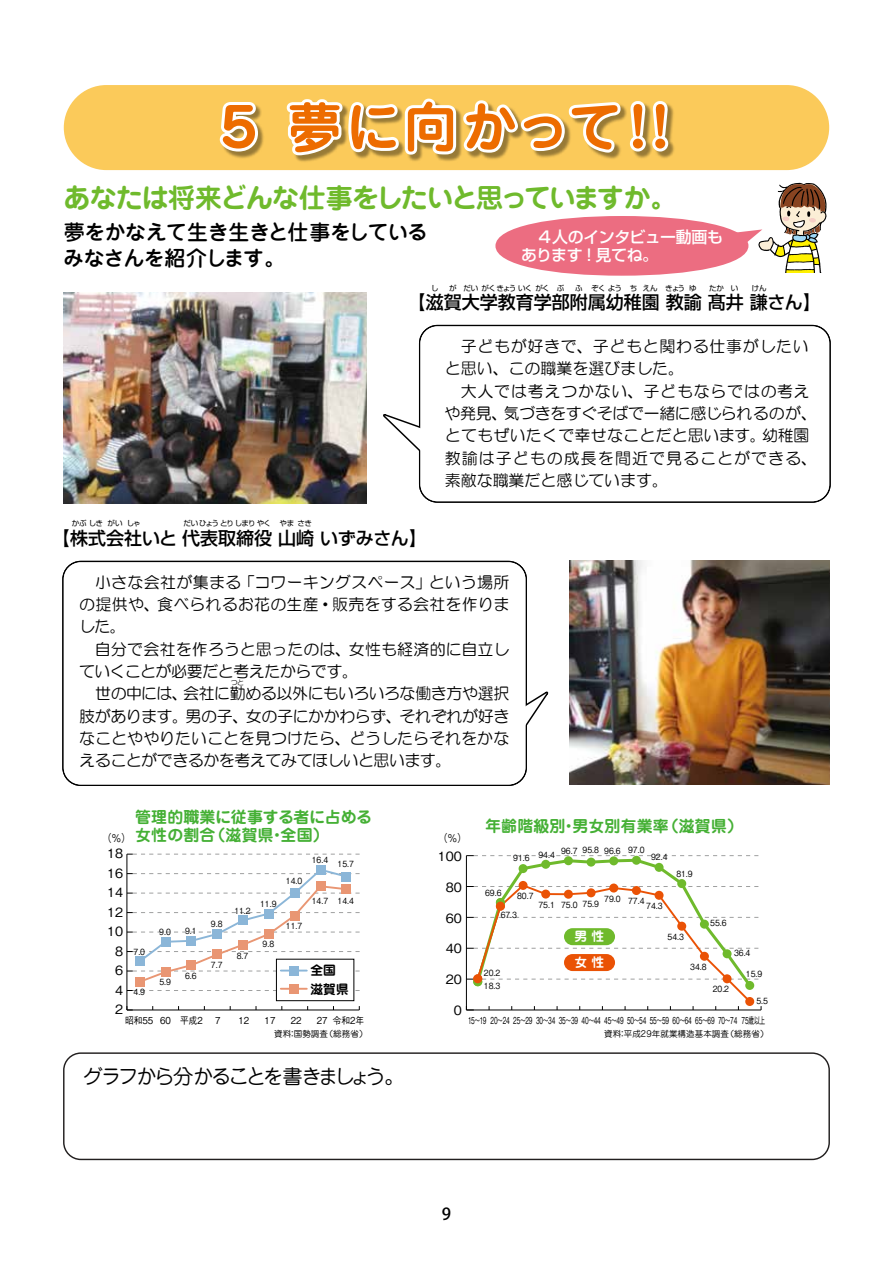
<style>
.page{position:relative;width:893px;height:1263px;background:#fff}
.page>*{position:absolute;margin:0;border:0;box-sizing:border-box;transform-origin:0 0}
.t1{font:700 54px "Jun 501 Pro";letter-spacing:.07em;color:#ed6c00}
.t2{font:700 27px "Jun 501 Pro";letter-spacing:-.045em;color:#6fba2c}
.t3{font:500 21px/25.5px "Jun 34 Pro";letter-spacing:-.035em;color:#000}
.t4{font:20.25px "Jun 201 Pro";letter-spacing:-.11em;color:#000}
.t5{font:500 18px "Shin Go Pro";color:#000}
.t6{font:500 16.5px "Koz Go Pro";color:#000}
.t7{font:15.9px/22.4px "HG Maru Gothic MPRO";letter-spacing:.01em;color:#000}
.t8{font:700 15.9px/18px "Jun 501 Pro";letter-spacing:.01em;color:#45b035}
.t9{font:500 15.9px/18px "Shin Go Pro";letter-spacing:-.03em;color:#fff}
.t10{font:500 12.75px "Gothic BBB Pro";color:#000}
.t11{font:700 12.75px "Jun 501 Pro";color:#000}
.t12{font:700 12.75px "Jun 501 Pro";color:#fff}
.t13{font:500 10.65px "Gothic BBB Pro";color:#000}
.t14{font:500 9.6px "Gothic BBB Pro";letter-spacing:-.025em;color:#000;scale:.6 1}
.t15{font:500 9.6px "Gothic BBB Pro";letter-spacing:-.025em;color:#000;scale:.9 1}
.t16{font:500 9.6px "Gothic BBB Pro";color:#000;scale:.9 1}
.t17{font:500 8.55px/12.9px "Gothic BBB Pro";color:#000;scale:.9 1}
.t18{font:8.55px "Jun 201 Pro";letter-spacing:.01em;color:#000}
.t19{font:7.5px "Shin Go Pro";letter-spacing:-.05em;color:#000}
.t20{font:7.5px "Shin Go Pro";letter-spacing:-.03em;color:#000}
.t21{font:7.5px "Shin Go Pro";letter-spacing:-.075em;color:#000}
.t22{font:6.9px "HG Maru Gothic MPRO";color:#000}
</style>
<div class="page">
<div style="left:64px;top:85px;width:765px;height:85px;background:#fbca5a;border-radius:43px"></div>
<img style="left:216px;top:106px;width:470px;height:65px">
<svg style="left:217px;top:102px;width:44px;height:53px"></svg>
<svg style="left:284px;top:98px;width:387px;height:60px"></svg>
<div style="left:419px;top:325px;width:412px;height:178px;border:3px solid #000;border-radius:17px"></div>
<div style="left:420px;top:326px;width:409px;height:175px;background:#fff;border-radius:17px"></div>
<svg style="left:383px;top:411px;width:38px;height:59px"></svg>
<img style="left:64px;top:293px;width:302px;height:210px">
<img style="left:569px;top:561px;width:260px;height:223px">
<div style="left:63px;top:1052px;width:767px;height:108px;border:1px solid #221f1f;border-radius:17px"></div>
<div style="left:62px;top:561px;width:465px;height:225px;border:3px solid #000;border-radius:17px"></div>
<div style="left:64px;top:562px;width:461px;height:222px;background:#fff;border-radius:17px"></div>
<svg style="left:525px;top:689px;width:24px;height:65px"></svg>
<div style="left:495px;top:216px;width:253px;height:60px;background:#ec6d81;border-radius:50%"></div>
<svg style="left:731px;top:182px;width:96px;height:91px"></svg>
<hr style="left:127px;top:1009px;width:232px;height:1px;background:#000">
<hr style="left:126px;top:854px;width:1px;height:156px;background:#000">
<svg style="left:126px;top:1006px;width:7px;height:4px"></svg>
<svg style="left:127px;top:990px;width:233px;height:1px"></svg>
<svg style="left:127px;top:854px;width:233px;height:1px"></svg>
<div style="left:135px;top:977px;width:9px;height:9px;background:#e99673"></div>
<div style="left:316px;top:865px;width:9px;height:9px;background:#8bb6d8"></div>
<div style="left:276px;top:959px;width:78px;height:42px;background:#fff"></div>
<div style="left:276px;top:959px;width:78px;height:42px;border:1px solid #000"></div>
<div style="left:289px;top:984px;width:9px;height:9px;background:#e99673"></div>
<svg style="left:127px;top:867px;width:233px;height:117px"></svg>
<hr style="left:281px;top:988px;width:26px;height:2px;background:#e99673">
<svg style="left:466px;top:855px;width:296px;height:155px"></svg>
<svg style="left:473px;top:977px;width:9px;height:9px"></svg>
<div style="left:496px;top:898px;width:9px;height:9px;background:#6fba2c;border-radius:50%"></div>
<div style="left:473px;top:974px;width:9px;height:9px;background:#ea5205;border-radius:50%"></div>
<div style="left:496px;top:901px;width:9px;height:9px;background:#ea5205;border-radius:50%"></div>
<h1 class="t1" style="left:212px;top:84px;width:477px">５ 夢に向かって！！</h1>
<h2 class="t2" style="left:64px;top:176px;width:615px">あなたは将来どんな仕事をしたいと思っていますか。</h2>
<h3 class="t3" style="left:63px;top:218px;width:366px">夢をかなえて生き生きと仕事をしているみなさんを紹介します。</h3>
<p class="t5" style="left:407px;top:288px;width:415px">【滋賀大学教育学部附属幼稚園 教諭 髙井 謙さん】</p>
<p class="t9" style="left:521px;top:226px;width:204px">　４人のインタビュー動画もあります！見てね。</p>
<p class="t20" style="left:431px;top:282px;width:9px">し</p>
<p class="t19" style="left:449px;top:282px;width:117px">が だいがくきょういくがく ぶ</p>
<p class="t21" style="left:575px;top:282px;width:123px">ふ ぞくよう ち えん きょうゆ</p>
<p class="t20" style="left:709px;top:282px;width:31px">たか い</p>
<p class="t20" style="left:752px;top:282px;width:16px">けん</p>
<p class="t20" style="left:72px;top:517px;width:70px">かぶしき がいしゃ</p>
<p class="t19" style="left:183px;top:517px;width:130px">だいひょうとりしまりやく やまさき</p>
<p class="t5" style="left:52px;top:524px;width:377px">【株式会社いと 代表取締役 山崎 いずみさん】</p>
<p class="t7" style="left:445px;top:335px;width:374px">　子どもが好きで、子どもと関わる仕事がしたいと思い、この職業を選びました。<br>　大人では考えつかない、子どもならではの考えや発見、気づきをすぐそばで一緒に感じられるのが、とてもぜいたくで幸せなことだと思います。幼稚園教諭は子どもの成長を間近で見ることができる、素敵な職業だと感じています。</p>
<p class="t7" style="left:79px;top:571px;width:432px">　小さな会社が集まる「コワーキングスペース」という場所の提供や、食べられるお花の生産・販売をする会社を作りました。<br>　自分で会社を作ろうと思ったのは、女性も経済的に自立していくことが必要だと考えたからです。</p>
<p class="t7" style="left:79px;top:682px;width:432px;text-align:justify;text-indent:16px">世の中には、会社に勤める以外にもいろいろな働き方や選択肢があります。男の子、女の子にかかわらず、それぞれが好きなことややりたいことを見つけたら、どうしたらそれをかなえることができるかを考えてみてほしいと思います。　</p>
<p class="t22" style="left:231px;top:679px;width:15px">つと</p>
<p class="t8" style="left:135px;top:807px;width:238px">管理的職業に従事する者に占める女性の割合（滋賀県・全国）</p>
<p class="t8" style="left:485px;top:816px;width:259px">年齢階級別・男女別有業率（滋賀県）</p>
<p class="t13" style="left:101px;top:829px;width:32px">（%）</p>
<p class="t13" style="left:437px;top:829px;width:32px">（%）</p>
<p class="t17" style="left:628px;top:842px;width:20px">97.0</p>
<p class="t17" style="left:583px;top:843px;width:20px">95.8</p>
<p class="t17" style="left:604px;top:843px;width:20px">96.6</p>
<p class="t17" style="left:561px;top:843px;width:20px">96.7</p>
<p class="t10" style="left:107px;top:843px;width:18px">18</p>
<p class="t10" style="left:438px;top:846px;width:26px">100</p>
<p class="t17" style="left:538px;top:847px;width:20px">94.4</p>
<p class="t17" style="left:651px;top:849px;width:20px">92.4</p>
<p class="t17" style="left:513px;top:851px;width:20px">91.6</p>
<p class="t17" style="left:517px;top:888px;width:20px">80.7</p>
<p class="t17" style="left:312px;top:852px;width:20px">16.4</p>
<p class="t17" style="left:312px;top:893px;width:20px">14.7</p>
<p class="t17" style="left:338px;top:856px;width:20px">15.7</p>
<p class="t10" style="left:107px;top:863px;width:18px">16</p>
<p class="t17" style="left:676px;top:866px;width:20px">81.9</p>
<p class="t17" style="left:286px;top:873px;width:20px">14.0</p>
<p class="t10" style="left:446px;top:877px;width:18px">80</p>
<p class="t10" style="left:107px;top:882px;width:18px">14</p>
<p class="t17" style="left:485px;top:885px;width:20px">69.6</p>
<p class="t17" style="left:501px;top:908px;width:20px">67.3</p>
<p class="t17" style="left:604px;top:891px;width:20px">79.0</p>
<p class="t17" style="left:260px;top:896px;width:20px">11.9</p>
<p class="t17" style="left:338px;top:893px;width:20px">14.4</p>
<p class="t17" style="left:628px;top:893px;width:20px">77.4</p>
<p class="t17" style="left:583px;top:896px;width:20px">75.9</p>
<p class="t17" style="left:538px;top:897px;width:20px">75.1</p>
<p class="t17" style="left:561px;top:897px;width:20px">75.0</p>
<p class="t17" style="left:646px;top:899px;width:20px">74.3</p>
<p class="t10" style="left:107px;top:902px;width:18px">12</p>
<p class="t17" style="left:234px;top:903px;width:20px">11.2</p>
<p class="t17" style="left:237px;top:948px;width:14px">8.7</p>
<p class="t10" style="left:446px;top:907px;width:18px">60</p>
<p class="t17" style="left:710px;top:915px;width:20px">55.6</p>
<p class="t17" style="left:211px;top:916px;width:14px">9.8</p>
<p class="t17" style="left:286px;top:919px;width:20px">11.7</p>
<p class="t10" style="left:107px;top:921px;width:18px">10</p>
<p class="t17" style="left:159px;top:924px;width:14px">9.0</p>
<p class="t17" style="left:185px;top:923px;width:14px">9.1</p>
<p class="t12" style="left:575px;top:926px;width:31px">男 性</p>
<p class="t17" style="left:668px;top:929px;width:20px">54.3</p>
<p class="t17" style="left:263px;top:936px;width:14px">9.8</p>
<p class="t10" style="left:446px;top:938px;width:18px">40</p>
<p class="t10" style="left:115px;top:940px;width:10px">8</p>
<p class="t17" style="left:134px;top:944px;width:14px">7.0</p>
<p class="t17" style="left:134px;top:984px;width:14px">4.9</p>
<p class="t17" style="left:734px;top:945px;width:20px">36.4</p>
<p class="t17" style="left:746px;top:966px;width:20px">15.9</p>
<p class="t17" style="left:756px;top:993px;width:14px">5.5</p>
<p class="t12" style="left:575px;top:952px;width:31px">女 性</p>
<p class="t17" style="left:211px;top:957px;width:14px">7.7</p>
<p class="t17" style="left:690px;top:959px;width:20px">34.8</p>
<p class="t11" style="left:310px;top:960px;width:27px">全国</p>
<p class="t10" style="left:115px;top:960px;width:10px">6</p>
<p class="t17" style="left:484px;top:965px;width:20px">20.2<br>18.3</p>
<p class="t17" style="left:185px;top:968px;width:14px">6.6</p>
<p class="t10" style="left:446px;top:969px;width:18px">20</p>
<p class="t17" style="left:159px;top:974px;width:14px">5.9</p>
<p class="t11" style="left:310px;top:979px;width:40px">滋賀県</p>
<p class="t10" style="left:115px;top:979px;width:10px">4</p>
<p class="t17" style="left:713px;top:981px;width:20px">20.2</p>
<p class="t10" style="left:115px;top:999px;width:10px">2</p>
<p class="t10" style="left:454px;top:1000px;width:10px">0</p>
<p class="t16" style="left:125px;top:1013px;width:107px">昭和55 60 平成２ 7</p>
<p class="t15" style="left:238px;top:1013px;width:14px">12</p>
<p class="t15" style="left:265px;top:1013px;width:14px">17</p>
<p class="t15" style="left:291px;top:1013px;width:14px">22</p>
<p class="t15" style="left:317px;top:1013px;width:54px">27 令和2年</p>
<p class="t14" style="left:468px;top:1013px;width:497px">15～19 20～24 25～29 30～34 35～39 40～44 45～49 50～54 55～59 60～64 65～69 70～74 75歳以上</p>
<p class="t18" style="left:274px;top:1027px;width:95px">資料：国勢調査（総務省）</p>
<p class="t18" style="left:604px;top:1027px;width:166px">資料：平成29年就業構造基本調査（総務省）</p>
<p class="t4" style="left:83px;top:1060px;width:323px">グラフから分かることを書きましょう。</p>
<p class="t6" style="left:442px;top:1204px;width:11px">9</p>
</div>
